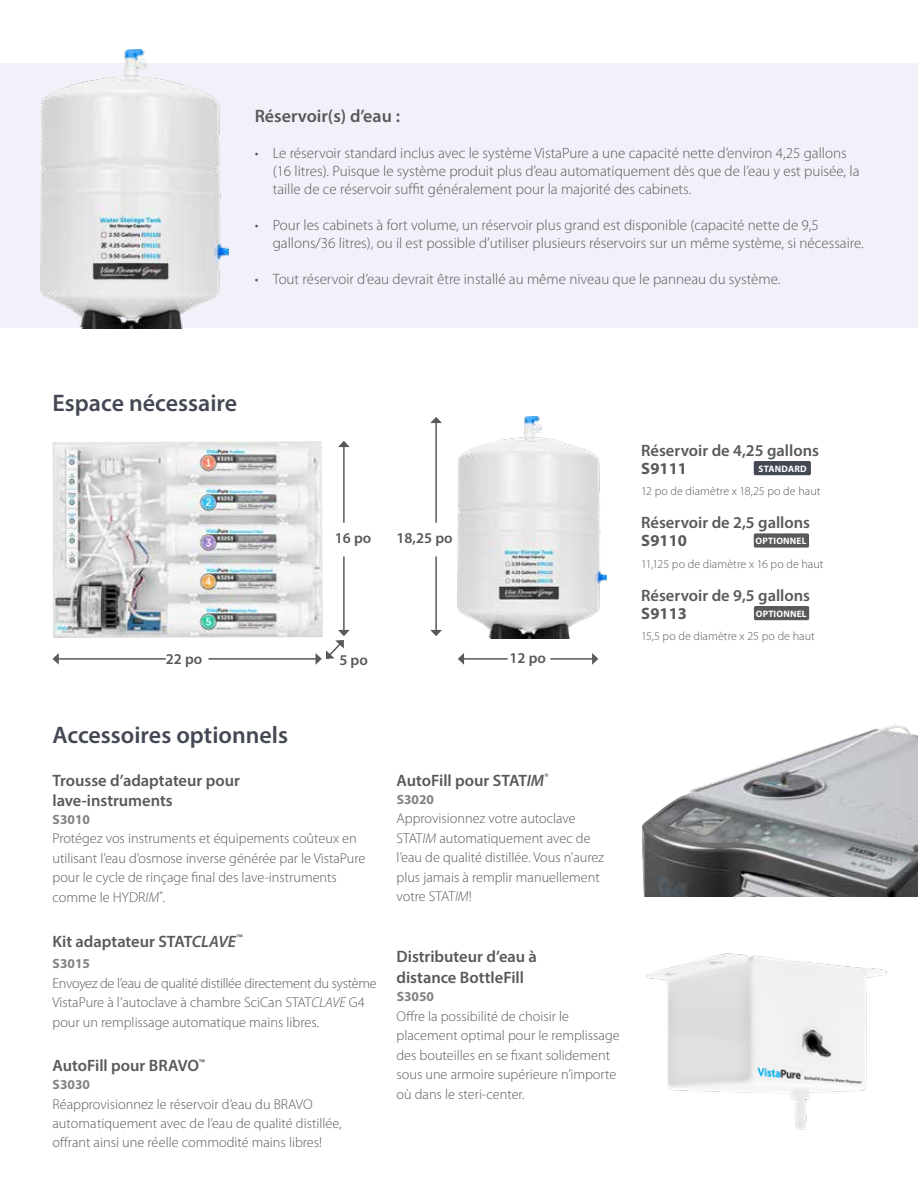
<style>
.page{position:relative;width:918px;height:1188px;background:#fff}
.page>*{position:absolute;margin:0;border:0;box-sizing:border-box;transform-origin:0 0}
.t1{font:600 24px "Myriad Pro";color:#444854}
.t2{font:600 18px "Myriad Pro";color:#58595b}
.t3{font:600 16.5px/19.8px "Myriad Pro";color:#58595b}
.t4{font:700 16.5px "Myriad Pro";color:#58595b}
.t5{font:300 15px/18px "Myriad Pro";color:#58595b}
.t6{font:600 15px "Myriad Pro";color:#58595b}
.t7{font:300 14.25px/19.5px "Myriad Pro";color:#58595b}
.t8{font:700 13.5px "Myriad Pro";color:#808285}
.t9{font:300 12px "Myriad Pro";letter-spacing:.005em;color:#58595b}
.t10{font:700 9.3px "Myriad Pro";letter-spacing:.02em;color:#fff}
.s1{font-style:italic}
</style>
<div class="page">
<div style="left:0;top:63px;width:918px;height:265px;background:#f1f1f9"></div>
<img style="left:40px;top:50px;width:188px;height:278px">
<div style="left:754px;top:533px;width:55px;height:15px;background:#58595b;border-radius:2px"></div>
<div style="left:754px;top:461px;width:57px;height:14px;background:#444854;border-radius:2px"></div>
<img style="left:52px;top:441px;width:271px;height:197px">
<img style="left:458px;top:417px;width:149px;height:221px">
<hr style="left:58px;top:658px;width:108px;height:2px;background:#58595b">
<svg style="left:52px;top:653px;width:7px;height:12px"></svg>
<hr style="left:208px;top:658px;width:108px;height:2px;background:#58595b">
<hr style="left:343px;top:556px;width:2px;height:75px;background:#58595b">
<hr style="left:343px;top:446px;width:2px;height:77px;background:#58595b">
<svg style="left:338px;top:441px;width:12px;height:6px"></svg>
<svg style="left:316px;top:630px;width:34px;height:34px"></svg>
<hr style="left:435px;top:556px;width:2px;height:75px;background:#58595b">
<svg style="left:430px;top:630px;width:12px;height:6px"></svg>
<hr style="left:435px;top:422px;width:2px;height:101px;background:#58595b">
<svg style="left:430px;top:417px;width:12px;height:6px"></svg>
<hr style="left:463px;top:658px;width:45px;height:2px;background:#58595b">
<svg style="left:458px;top:653px;width:6px;height:12px"></svg>
<hr style="left:550px;top:658px;width:43px;height:2px;background:#58595b">
<svg style="left:592px;top:653px;width:6px;height:12px"></svg>
<div style="left:754px;top:606px;width:55px;height:14px;background:#58595b;border-radius:2px"></div>
<img style="left:646px;top:953px;width:241px;height:177px">
<img style="left:642px;top:725px;width:276px;height:172px">
<p class="t2" style="left:255px;top:104px;width:147px">Réservoir(s) d’eau :</p>
<p class="t5" style="left:273px;top:144px;width:588px;text-indent:-18px">• Le réservoir standard inclus avec le système VistaPure a une capacité nette d’environ 4,25 gallons (16 litres). Puisque le système produit plus d’eau automatiquement dès que de l’eau y est puisée, la taille de ce réservoir suffit généralement pour la majorité des cabinets.</p>
<p class="t5" style="left:273px;top:216px;width:593px;text-indent:-18px">• Pour les cabinets à fort volume, un réservoir plus grand est disponible (capacité nette de 9,5 gallons/36 litres), ou il est possible d’utiliser plusieurs réservoirs sur un même système, si nécessaire.</p>
<p class="t5" style="left:255px;top:270px;width:527px">• Tout réservoir d’eau devrait être installé au même niveau que le panneau du système.</p>
<h1 class="t1" style="left:52px;top:387px;width:186px">Espace nécessaire</h1>
<p class="t6" style="left:166px;top:650px;width:38px">22 po</p>
<p class="t6" style="left:335px;top:528px;width:38px">16 po</p>
<p class="t6" style="left:397px;top:528px;width:58px">18,25 po</p>
<p class="t6" style="left:340px;top:651px;width:30px">5 po</p>
<p class="t6" style="left:510px;top:648px;width:38px">12 po</p>
<p class="t3" style="left:641px;top:440px;width:179px">Réservoir de 4,25 gallons</p>
<p class="t4" style="left:641px;top:457px;width:47px">S9111</p>
<p class="t9" style="left:641px;top:484px;width:181px">12 po de diamètre x 18,25 po de haut</p>
<p class="t10" style="left:759px;top:462px;width:50px">STANDARD</p>
<p class="t3" style="left:641px;top:512px;width:171px">Réservoir de 2,5 gallons</p>
<p class="t4" style="left:641px;top:530px;width:47px">S9110</p>
<p class="t9" style="left:641px;top:556px;width:184px">11,125 po de diamètre x 16 po de haut</p>
<p class="t10" style="left:756px;top:535px;width:52px">OPTIONNEL</p>
<p class="t3" style="left:641px;top:585px;width:171px">Réservoir de 9,5 gallons</p>
<p class="t4" style="left:641px;top:602px;width:47px">S9113</p>
<p class="t9" style="left:641px;top:629px;width:175px">15,5 po de diamètre x 25 po de haut</p>
<p class="t10" style="left:756px;top:607px;width:52px">OPTIONNEL</p>
<h1 class="t1" style="left:52px;top:720px;width:237px">Accessoires optionnels</h1>
<p class="t3" style="left:52px;top:770px;width:189px">Trousse d’adaptateur pour lave-instruments</p>
<p class="t8" style="left:53px;top:810px;width:39px">S3010</p>
<p class="t7" style="left:52px;top:828px;width:314px">Protégez vos instruments et équipements coûteux en utilisant l’eau d’osmose inverse générée par le VistaPure pour le cycle de rinçage final des lave-instruments comme le HYDR<span class="s1">IM</span><sup>®</sup>.</p>
<p class="t3" style="left:52px;top:931px;width:192px">Kit adaptateur STAT<span class="s1">CLAVE</span><sup>™</sup></p>
<p class="t8" style="left:53px;top:955px;width:39px">S3015</p>
<p class="t7" style="left:52px;top:973px;width:326px">Envoyez de l’eau de qualité distillée directement du système<br>VistaPure à l’autoclave à chambre SciCan STAT<span class="s1">CLAVE</span> G4 pour un remplissage automatique mains libres.</p>
<p class="t3" style="left:52px;top:1055px;width:154px">AutoFill pour BRAVO<sup>™</sup></p>
<p class="t8" style="left:53px;top:1076px;width:39px">S3030</p>
<p class="t7" style="left:52px;top:1094px;width:291px">Réapprovisionnez le réservoir d’eau du BRAVO automatiquement avec de l’eau de qualité distillée, offrant ainsi une réelle commodité mains libres!</p>
<p class="t3" style="left:397px;top:770px;width:154px">AutoFill pour STAT<span class="s1">IM</span><sup>®</sup></p>
<p class="t8" style="left:397px;top:790px;width:39px">S3020</p>
<p class="t7" style="left:397px;top:809px;width:209px">Approvisionnez votre autoclave<br>STAT<span class="s1">IM</span> automatiquement avec de l’eau de qualité distillée. Vous n’aurez plus jamais à remplir manuellement votre STAT<span class="s1">IM</span>!</p>
<p class="t3" style="left:397px;top:945px;width:142px;line-height:21.6px">Distributeur d’eau à distance BottleFill</p>
<p class="t8" style="left:397px;top:988px;width:39px">S3050</p>
<p class="t7" style="left:397px;top:1006px;width:225px">Offre la possibilité de choisir le placement optimal pour le remplissage des bouteilles en se fixant solidement sous une armoire supérieure n’importe où dans le steri-center.</p>
</div>
